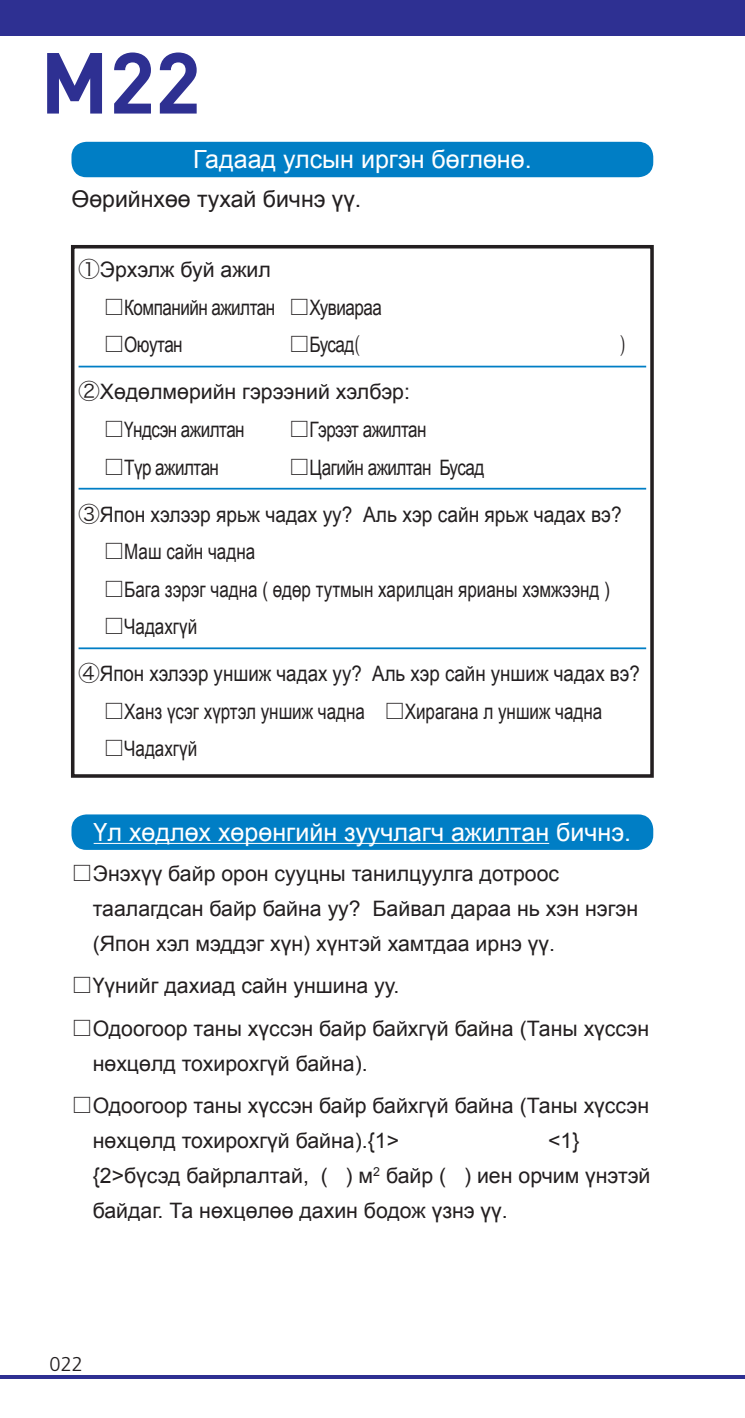
<style>
.page{position:relative;width:745px;height:1418px;background:#fff}
.page>*{position:absolute;margin:0;border:0;box-sizing:border-box;transform-origin:0 0}
.t1{font:700 85px "DIN";color:#2e3092}
.t2{font:25px "Arial";color:#fff}
.t3{font:23px "Arial";color:#231f20}
.t4{font:21.25px/35px "Arial";color:#231f20}
.t5{font:21.25px "Arial";color:#231f20;scale:.8 1}
.t6{font:21.25px "Arial";letter-spacing:-.03em;color:#231f20;scale:.8 1}
.t7{font:21.25px "Arial";color:#231f20;scale:.88 1}
.t8{font:21.25px "Arial";color:#231f20;scale:.9 1}
.t9{font:21.25px "Koz Min Pr 6 N";color:#231f20;scale:.8 1}
.t10{font:300 20px "Frutiger";color:#231f20}
.s1{font-family:"Hira Kaku Pro W3"}
.s2{font-family:"Koz Min Pr 6 N"}
</style>
<div class="page">
<hr style="left:0;top:1375px;width:744px;height:3px;background:#2e3092">
<div style="left:0;top:0;width:744px;height:35px;background:#2e3092"></div>
<div style="left:71px;top:245px;width:582px;height:532px;border:4px solid #231f20"></div>
<div style="left:71px;top:142px;width:581px;height:35px;background:#007ec5;border-radius:15px"></div>
<div style="left:71px;top:814px;width:581px;height:36px;background:#007ec5;border-radius:15px"></div>
<hr style="left:94px;top:843px;width:455px;height:1px;background:#fff">
<hr style="left:78px;top:366px;width:567px;height:1px;background:#007ec5">
<hr style="left:78px;top:488px;width:567px;height:1px;background:#007ec5">
<hr style="left:78px;top:647px;width:567px;height:2px;background:#007ec5">
<h1 class="t1" style="left:40px;top:27px;width:162px">M22</h1>
<p class="t2" style="left:193px;top:143px;width:340px">Гадаад улсын иргэн бөглөнө.</p>
<p class="t3" style="left:71px;top:184px;width:291px">Өөрийнхөө тухай бичнэ үү.</p>
<p class="t4" style="left:78px;top:253px;width:194px"><span class="s1">①</span>Эрхэлж буй ажил</p>
<p class="t6" style="left:103px;top:293px;width:349px"><span class="s1">□</span>Компанийн ажилтан <span class="s1">□</span>Хувиараа</p>
<p class="t5" style="left:103px;top:331px;width:100px"><span class="s1">□</span>Оюутан</p>
<p class="t5" style="left:288px;top:331px;width:90px"><span class="s1">□</span>Бусад<span class="s2">(</span></p>
<p class="t9" style="left:620px;top:332px;width:8px">)</p>
<p class="t4" style="left:78px;top:375px;width:332px"><span class="s1">②</span>Хөдөлмөрийн гэрээний хэлбэр:</p>
<p class="t6" style="left:103px;top:415px;width:178px"><span class="s1">□</span>Үндсэн ажилтан</p>
<p class="t6" style="left:288px;top:415px;width:173px"><span class="s1">□</span>Гэрээт ажилтан</p>
<p class="t6" style="left:103px;top:453px;width:146px"><span class="s1">□</span>Түр ажилтан</p>
<p class="t6" style="left:288px;top:453px;width:246px"><span class="s1">□</span>Цагийн ажилтан Бусад</p>
<p class="t8" style="left:78px;top:500px;width:604px"><span class="s1">③</span>Япон хэлээр ярьж чадах уу? Аль хэр сайн ярьж чадах вэ?</p>
<p class="t5" style="left:103px;top:537px;width:191px"><span class="s1">□</span>Маш сайн чадна</p>
<p class="t5" style="left:103px;top:575px;width:633px"><span class="s1">□</span>Бага зэрэг чадна ( өдөр тутмын харилцан ярианы хэмжээнд )</p>
<p class="t5" style="left:103px;top:612px;width:118px"><span class="s1">□</span>Чадахгүй</p>
<p class="t7" style="left:78px;top:660px;width:639px"><span class="s1">④</span>Япон хэлээр уншиж чадах уу? Аль хэр сайн уншиж чадах вэ?</p>
<p class="t5" style="left:103px;top:697px;width:624px"><span class="s1">□</span>Ханз үсэг хүртэл уншиж чадна <span class="s1">□</span>Хирагана л уншиж чадна</p>
<p class="t5" style="left:103px;top:735px;width:118px"><span class="s1">□</span>Чадахгүй</p>
<p class="t2" style="left:94px;top:815px;width:538px">Үл хөдлөх хөрөнгийн зуучлагч ажилтан бичнэ.</p>
<p class="t4" style="left:93px;top:856px;width:546px;text-indent:-21px"><span class="s1">□</span>Энэхүү байр орон сууцны танилцуулга дотроос таалагдсан байр байна уу? Байвал дараа нь хэн нэгэн (Япон хэл мэддэг хүн) хүнтэй хамтдаа ирнэ үү.</p>
<p class="t4" style="left:71px;top:968px;width:329px"><span class="s1">□</span>Үүнийг дахиад сайн уншина уу.</p>
<p class="t4" style="left:93px;top:1010px;width:557px;text-indent:-21px"><span class="s1">□</span>Одоогоор таны хүссэн байр байхгүй байна (Таны хүссэн нөхцөлд тохирохгүй байна).</p>
<p class="t4" style="left:93px;top:1087px;width:559px;text-indent:-21px"><span class="s1">□</span>Одоогоор таны хүссэн байр байхгүй байна (Таны хүссэн нөхцөлд тохирохгүй байна).{1&gt;<span class="s1">　　　　　　　</span>&lt;1} {2&gt;бүсэд байрлалтай, ( ) м<sup>2</sup> байр ( ) иен орчим үнэтэй байдаг. Та нөхцөлөө дахин бодож үзнэ үү.</p>
<p class="t10" style="left:50px;top:1352px;width:35px">022</p>
</div>
